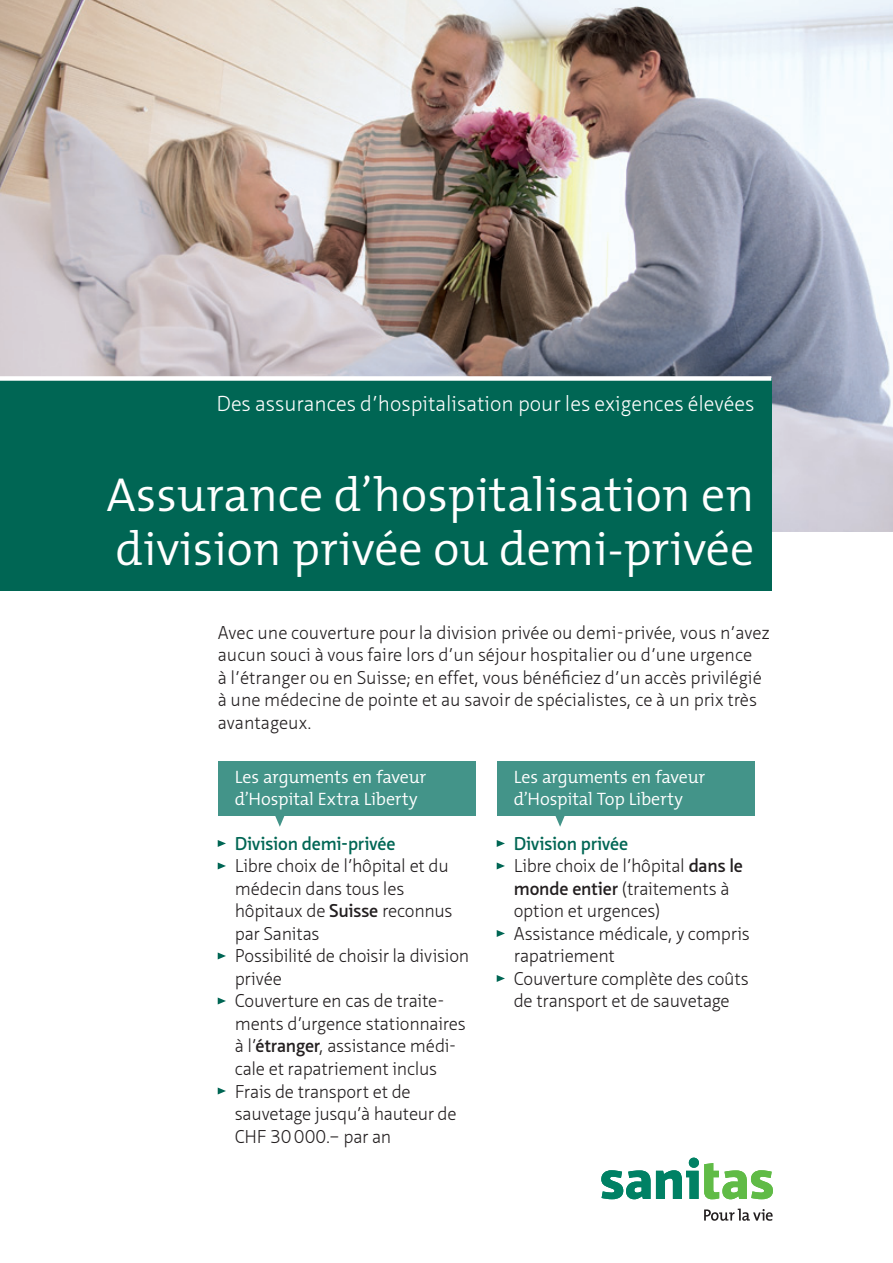
<style>
.page{position:relative;width:893px;height:1263px;background:#fff}
.page>*{position:absolute;margin:0;border:0;box-sizing:border-box;transform-origin:0 0}
.t1{font:300 48px/54px "The Mix";color:#fff}
.t2{font:300 21px "Neue Sans";color:#fff}
.t3{font:300 18px/22.5px "Neue Sans";letter-spacing:-.005em;color:#231f20}
.t4{font:300 18px/22.5px "The Mix";letter-spacing:-.01em;color:#fff}
.t5{font:600 18px "Neue Sans";letter-spacing:-.005em;color:#006654}
.s1{font-weight:600}
.s2{font-weight:600;color:#006654}
</style>
<div class="page">
<img style="left:0;top:0;width:893px;height:531px">
<div style="left:0;top:378px;width:771px;height:213px;background:#006654"></div>
<div style="left:0;top:376px;width:771px;height:5px;background:#fff"></div>
<svg style="left:218px;top:840px;width:8px;height:7px"></svg>
<svg style="left:218px;top:862px;width:8px;height:7px"></svg>
<svg style="left:218px;top:952px;width:8px;height:7px"></svg>
<svg style="left:218px;top:997px;width:8px;height:7px"></svg>
<svg style="left:218px;top:1087px;width:8px;height:7px"></svg>
<svg style="left:497px;top:840px;width:8px;height:7px"></svg>
<svg style="left:497px;top:862px;width:8px;height:7px"></svg>
<svg style="left:497px;top:930px;width:8px;height:7px"></svg>
<svg style="left:497px;top:975px;width:8px;height:7px"></svg>
<div style="left:689px;top:1158px;width:10px;height:10px;background:#008164;border-radius:50%"></div>
<svg style="left:601px;top:1163px;width:172px;height:36px"></svg>
<svg style="left:704px;top:1208px;width:69px;height:13px"></svg>
<div style="left:218px;top:761px;width:257px;height:55px;background:#439489"></div>
<svg style="left:275px;top:816px;width:10px;height:11px"></svg>
<div style="left:497px;top:761px;width:257px;height:55px;background:#439489"></div>
<svg style="left:555px;top:816px;width:10px;height:11px"></svg>
<p class="t2" style="left:216px;top:395px;width:539px">Des assurances d’hospitalisation pour les exigences élevées</p>
<h1 class="t1" style="left:106px;top:472px;width:649px">Assurance d’hospitalisation en division privée ou demi-privée</h1>
<p class="t3" style="left:218px;top:623px;width:553px">Avec une couverture pour la division privée ou demi-privée, vous n’avez aucun souci à vous faire lors d’un séjour hospitalier ou d’une urgence<br>à l’étranger ou en Suisse; en effet, vous bénéficiez d’un accès privilégié à une médecine de pointe et au savoir de spécialistes, ce à un prix très avantageux.</p>
<p class="t4" style="left:235px;top:767px;width:193px">Les arguments en faveur d’Hospital Extra Liberty</p>
<p class="t4" style="left:514px;top:767px;width:193px">Les arguments en faveur d’Hospital Top Liberty</p>
<p class="t5" style="left:235px;top:836px;width:162px">Division demi-privée</p>
<p class="t3" style="left:235px;top:856px;width:236px">Libre choix de l’hôpital et du médecin dans tous les hôpitaux de <span class="s1">Suisse</span> reconnus par Sanitas<br>Possibilité de choisir la division privée<br>Couverture en cas de traite&shy;ments d’urgence stationnaires à l’<span class="s1">étranger</span>, assistance médi&shy;cale et rapatriement inclus<br>Frais de transport et de sauvetage jusqu’à hauteur de<br>CHF 30 000.– par an</p>
<p class="t3" style="left:514px;top:834px;width:237px"><span class="s2">Division privée<br></span>Libre choix de l’hôpital <span class="s1">dans le monde entier</span> (traitements à option et urgences)<br>Assistance médicale, y compris rapatriement<br>Couverture complète des coûts de transport et de sauvetage</p>
</div>
